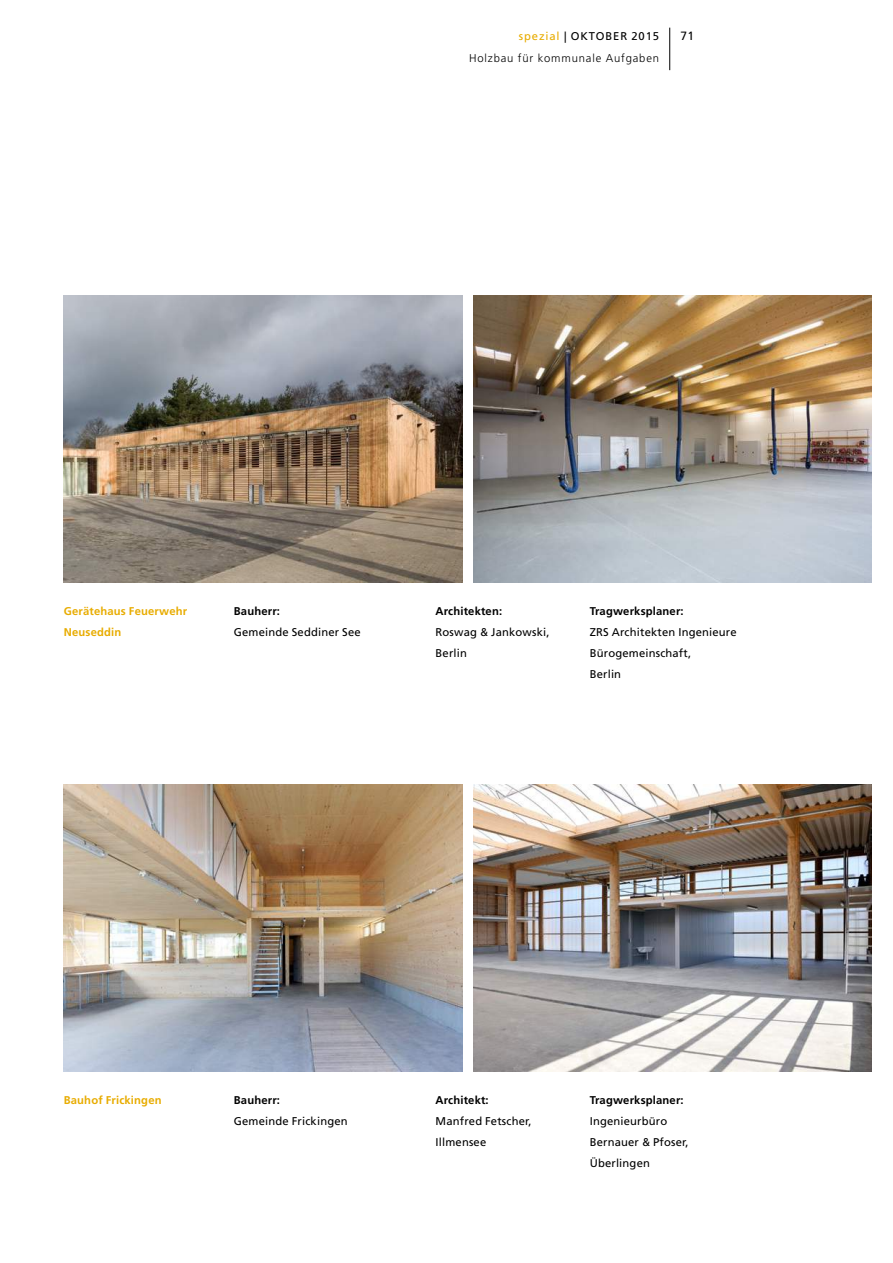
<style>
.page{position:relative;width:893px;height:1263px;background:#fff}
.page>*{position:absolute;margin:0;border:0;box-sizing:border-box;transform-origin:0 0}
.t1{font:12px "Frutiger";color:#000}
.t2{font:11.25px/21.3px "Frutiger";letter-spacing:.015em;color:#000}
.t3{font:700 11.25px "Frutiger";letter-spacing:.015em;color:#000}
.t4{font:700 11.25px/21.3px "Frutiger";letter-spacing:.015em;color:#e8ac00}
.t5{font:300 11.25px "Frutiger";letter-spacing:.075em;color:#000}
.t6{font:11.25px "Frutiger";letter-spacing:.075em;color:#000}
.s1{color:#e8ac00}
</style>
<div class="page">
<hr style="left:669px;top:28px;width:1px;height:42px;background:#000">
<img style="left:64px;top:296px;width:398px;height:287px">
<img style="left:64px;top:784px;width:398px;height:287px">
<img style="left:473px;top:295px;width:399px;height:287px">
<img style="left:473px;top:784px;width:399px;height:287px">
<p class="t6" style="left:519px;top:30px;width:142px"><span class="s1">spezial</span> | OKTOBER 2015</p>
<p class="t1" style="left:680px;top:29px;width:15px">71</p>
<p class="t5" style="left:469px;top:51px;width:191px">Holzbau für kommunale Aufgaben</p>
<p class="t4" style="left:64px;top:600px;width:125px">Gerätehaus Feuerwehr<br>Neuseddin</p>
<p class="t3" style="left:234px;top:604px;width:48px">Bauherr:</p>
<p class="t2" style="left:234px;top:621px;width:128px">Gemeinde Seddiner See</p>
<p class="t3" style="left:436px;top:604px;width:68px">Architekten:</p>
<p class="t2" style="left:436px;top:621px;width:115px">Roswag &amp; Jankowski,<br>Berlin</p>
<p class="t3" style="left:590px;top:604px;width:96px">Tragwerksplaner:</p>
<p class="t2" style="left:590px;top:621px;width:149px">ZRS Architekten Ingenieure<br>Bürogemeinschaft,<br>Berlin</p>
<p class="t4" style="left:64px;top:1089px;width:99px">Bauhof Frickingen</p>
<p class="t3" style="left:234px;top:1093px;width:48px">Bauherr:</p>
<p class="t2" style="left:234px;top:1110px;width:115px">Gemeinde Frickingen</p>
<p class="t3" style="left:436px;top:1093px;width:55px">Architekt:</p>
<p class="t2" style="left:436px;top:1110px;width:98px">Manfred Fetscher,<br>Illmensee</p>
<p class="t3" style="left:590px;top:1093px;width:96px">Tragwerksplaner:</p>
<p class="t2" style="left:590px;top:1110px;width:101px">Ingenieurbüro<br>Bernauer &amp; Pfoser,<br>Überlingen</p>
</div>
